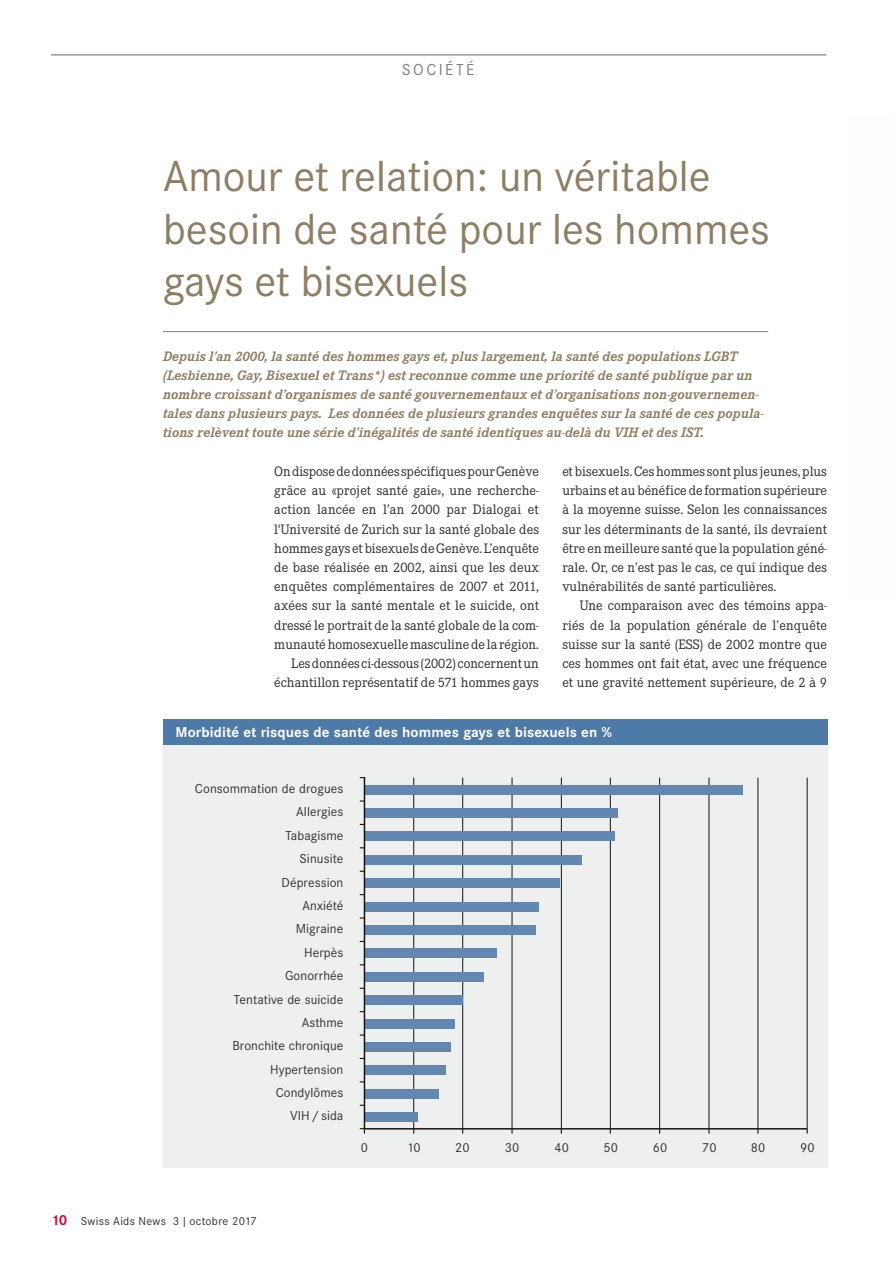
<style>
.page{position:relative;width:893px;height:1263px;background:#fff}
.page>*{position:absolute;margin:0;border:0;box-sizing:border-box;transform-origin:0 0}
.t1{font:45px/52.5px "Corporate STOT";color:#8d7e64}
.t2{font:16.5px "Corporate STOT";letter-spacing:.15em;color:#818181}
.t3{font:700 15px "Corporate STOT";letter-spacing:.005em;color:#fff}
.t4{font:14.25px/19.2px "Corporate ETOT";letter-spacing:.005em;color:#313130;text-align:justify}
.t5{font:italic 700 14.25px/19.2px "Corporate ETOT";letter-spacing:.005em;color:#8d7e64}
.t6{font:13.5px/23.4px "Corporate STOT";letter-spacing:.005em;color:#313130;text-align:right}
.t7{font:12px "Corporate STOT";letter-spacing:.025em;color:#313130}
.s1{font-size:11.25px}
.s2{font-weight:700;font-size:15px;color:#d1083b}
</style>
<div class="page">
<hr style="left:51px;top:55px;width:775px;height:1px;background:#686867">
<hr style="left:163px;top:331px;width:605px;height:1px;background:#8d7e64">
<div style="left:163px;top:745px;width:664px;height:422px;background:#eeefef"></div>
<div style="left:163px;top:719px;width:664px;height:26px;background:#4e7aa7"></div>
<hr style="left:807px;top:778px;width:1px;height:351px;background:#131413">
<hr style="left:758px;top:778px;width:1px;height:351px;background:#131413">
<hr style="left:709px;top:778px;width:1px;height:351px;background:#131413">
<hr style="left:659px;top:778px;width:1px;height:351px;background:#131413">
<hr style="left:610px;top:778px;width:1px;height:351px;background:#131413">
<hr style="left:561px;top:778px;width:1px;height:351px;background:#131413">
<hr style="left:512px;top:778px;width:1px;height:351px;background:#131413">
<hr style="left:462px;top:778px;width:1px;height:351px;background:#131413">
<hr style="left:413px;top:778px;width:1px;height:351px;background:#131413">
<div style="left:364px;top:785px;width:379px;height:9px;background:#6387b1"></div>
<div style="left:364px;top:808px;width:254px;height:9px;background:#6387b1"></div>
<div style="left:364px;top:832px;width:251px;height:9px;background:#6387b1"></div>
<div style="left:364px;top:855px;width:218px;height:9px;background:#6387b1"></div>
<div style="left:364px;top:878px;width:196px;height:10px;background:#6387b1"></div>
<div style="left:364px;top:902px;width:175px;height:9px;background:#6387b1"></div>
<div style="left:364px;top:925px;width:172px;height:9px;background:#6387b1"></div>
<div style="left:364px;top:949px;width:133px;height:9px;background:#6387b1"></div>
<div style="left:364px;top:972px;width:120px;height:9px;background:#6387b1"></div>
<div style="left:364px;top:995px;width:99px;height:10px;background:#6387b1"></div>
<div style="left:364px;top:1019px;width:91px;height:9px;background:#6387b1"></div>
<div style="left:364px;top:1042px;width:87px;height:9px;background:#6387b1"></div>
<div style="left:364px;top:1066px;width:82px;height:9px;background:#6387b1"></div>
<div style="left:364px;top:1089px;width:75px;height:9px;background:#6387b1"></div>
<div style="left:364px;top:1112px;width:54px;height:10px;background:#6387b1"></div>
<hr style="left:364px;top:1128px;width:443px;height:1px;background:#131413">
<hr style="left:364px;top:778px;width:1px;height:351px;background:#131413">
<svg style="left:360px;top:1128px;width:5px;height:5px"></svg>
<p class="t2" style="left:402px;top:60px;width:74px">SOCIÉTÉ</p>
<h1 class="t1" style="left:163px;top:150px;width:608px">Amour et relation: un véritable besoin de santé pour les hommes gays et bisexuels</h1>
<p class="t5" style="left:163px;top:347px;width:602px">Depuis l’an 2000, la santé des hommes gays et, plus largement, la santé des populations LGBT (Lesbienne, Gay, Bisexuel et Trans*) est reconnue comme une priorité de santé publique par un nombre croissant d’organismes de santé gouvernementaux et d’organisations non-gouvernemen&shy;tales dans plusieurs pays. Les données de plusieurs grandes enquêtes sur la santé de ces popula&shy;tions relèvent toute une série d’inégalités de santé identiques au-delà du VIH et des IST.</p>
<p class="t4" style="left:274px;top:462px;width:266px;text-align:right">On dispose de données spécifiques pour Genève grâce au «projet santé gaie<span class="s1">»</span>, une recherche&shy;action lancée en l’an 2000 par Dialogai et l'Université de Zurich sur la santé globale des hommes gays et bisexuels de Genève. L’enquête de base réalisée en 2002, ainsi que les deux enquêtes complémentaires de 2007 et 2011, axées sur la santé mentale et le suicide, ont dressé le portrait de la santé globale de la com&shy;munauté homosexuelle masculine de la région.<br>Les données ci-dessous (2002) concernent un échantillon représentatif de 571 hommes gays</p>
<p class="t4" style="left:562px;top:462px;width:266px">et bisexuels. Ces hommes sont plus jeunes, plus urbains et au bénéfice de formation supérieure à la moyenne suisse. Selon les connaissances sur les déterminants de la santé, ils devraient être en meilleure santé que la population géné&shy;rale. Or, ce n’est pas le cas, ce qui indique des vulnérabilités de santé particulières.</p>
<p class="t4" style="left:562px;top:596px;width:266px;text-indent:17px">Une comparaison avec des témoins appa&shy;riés de la population générale de l’enquête suisse sur la santé (ESS) de 2002 montre que ces hommes ont fait état, avec une fréquence et une gravité nettement supérieure, de 2 à 9</p>
<p class="t3" style="left:176px;top:723px;width:438px">Morbidité et risques de santé des hommes gays et bisexuels en %</p>
<p class="t6" style="left:195px;top:777px;width:150px">Consommation de drogues<br>Allergies<br>Tabagisme<br>Sinusite<br>Dépression<br>Anxiété<br>Migraine<br>Herpès<br>Gonorrhée<br>Tentative de suicide<br>Asthme<br>Bronchite chronique<br>Hypertension<br>Condylômes<br>VIH/sida</p>
<p class="t6" style="left:361px;top:1135px;width:9px">0</p>
<p class="t6" style="left:407px;top:1135px;width:15px">10</p>
<p class="t6" style="left:455px;top:1135px;width:16px">20</p>
<p class="t6" style="left:505px;top:1135px;width:16px">30</p>
<p class="t6" style="left:554px;top:1135px;width:16px">40</p>
<p class="t6" style="left:604px;top:1135px;width:16px">50</p>
<p class="t6" style="left:653px;top:1135px;width:16px">60</p>
<p class="t6" style="left:702px;top:1135px;width:16px">70</p>
<p class="t6" style="left:751px;top:1135px;width:16px">80</p>
<p class="t6" style="left:800px;top:1135px;width:16px">90</p>
<p class="t7" style="left:51px;top:1214px;width:207px"><span class="s2">10</span> Swiss Aids News 3 | octobre 2017</p>
</div>
